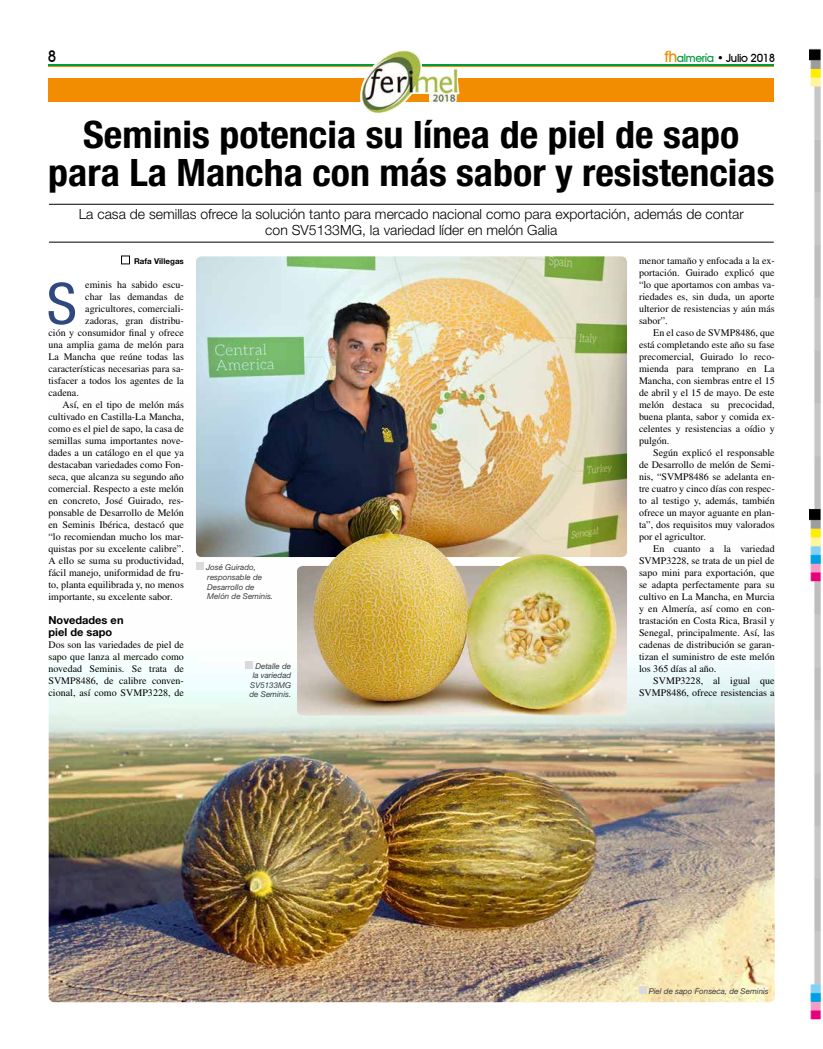
<style>
.page{position:relative;width:823px;height:1049px;background:#fff}
.page>*{position:absolute;margin:0;border:0;box-sizing:border-box;transform-origin:0 0}
.t1{font:condensed 57.3px "Helvetica Neue LT Std";color:#2f4980;scale:1.06 1}
.t2{font:700 condensed 37.8px/37.7px "Helvetica Neue LT Std";color:#000;text-align:center;scale:1.06 1}
.t3{font:500 16px "Avant Garde IT Cby BT";color:#000}
.t4{font:300 14px/16px "Helvetica Neue LT Std";color:#000;text-align:center}
.t5{font:500 11.3px "Avant Garde IT Cby BT";letter-spacing:-.03em;color:#000}
.t6{font:700 11px/12px "Helvetica Neue LT Std";color:#000}
.t7{font:10px/12px "Times LT Std";color:#000;text-align:justify}
.t8{font:italic 8px/9.6px "Helvetica Neue LT Std";color:#3c3c3b;text-align:right}
.t9{font:700 8px "Helvetica Neue LT Std";letter-spacing:.005em;color:#000}
.s1{font-size:15.7px;color:#f28c00}
.s2{color:#009b3e}
</style>
<div class="page">
<img style="left:809px;top:48px;width:12px;height:972px">
<hr style="left:48px;top:64px;width:725px;height:1px;background:#009b3e">
<hr style="left:48px;top:66px;width:725px;height:1px;background:#f28c00">
<div style="left:48px;top:78px;width:724px;height:24px;background:#f28c00"></div>
<svg style="left:360px;top:65px;width:100px;height:37px"></svg>
<img style="left:361px;top:50px;width:97px;height:64px">
<img style="left:49px;top:392px;width:725px;height:610px">
<div style="left:245px;top:661px;width:8px;height:8px;background:#dadada"></div>
<div style="left:196px;top:562px;width:8px;height:8px;background:#dadada"></div>
<div style="left:638px;top:986px;width:8px;height:8px;background:#dadada"></div>
<div style="left:121px;top:256px;width:8px;height:8px;border:1px solid #000"></div>
<hr style="left:49px;top:204px;width:724px;height:1px;background:#000">
<hr style="left:49px;top:242px;width:724px;height:1px;background:#000">
<img style="left:196px;top:256px;width:430px;height:301px">
<img style="left:297px;top:566px;width:329px;height:149px">
<img style="left:314px;top:529px;width:300px;height:178px">
<h3 class="t3" style="left:47px;top:46px;width:11px">8</h3>
<p class="t5" style="left:664px;top:51px;width:112px"><span class="s1">fh</span><span class="s2">almería</span> • Julio 2018</p>
<h2 class="t2" style="left:48px;top:115px;width:686px">Seminis potencia su línea de piel de sapo para La Mancha con más sabor y resistencias</h2>
<h3 class="t4" style="left:79px;top:206px;width:666px">La casa de semillas ofrece la solución tanto para mercado nacional como para exportación, además de contar con SV5133MG, la variedad líder en melón Galia</h3>
<p class="t7" style="left:638px;top:255px;width:137px">menor tamaño y enfocada a la ex&shy;portación. Guirado explicó que “lo que aportamos con ambas va&shy;riedades es, sin duda, un aporte ulterior de resistencias y aún más sabor”.</p>
<p class="t7" style="left:638px;top:327px;width:137px;text-indent:14px">En el caso de SVMP8486, que está completando este año su fase precomercial, Guirado lo reco&shy;mienda para temprano en La Mancha, con siembras entre el 15 de abril y el 15 de mayo. De este melón destaca su precocidad, buena planta, sabor y comida ex&shy;celentes y resistencias a oídio y pulgón.</p>
<p class="t7" style="left:638px;top:447px;width:137px;text-indent:14px">Según explicó el responsable de Desarrollo de melón de Semi&shy;nis, “SVMP8486 se adelanta en&shy;tre cuatro y cinco días con respec&shy;to al testigo y, además, también ofrece un mayor aguante en plan&shy;ta”, dos requisitos muy valorados por el agricultor.</p>
<p class="t7" style="left:638px;top:543px;width:137px;text-indent:14px">En cuanto a la variedad SVMP3228, se trata de un piel de sapo mini para exportación, que se adapta perfectamente para su cultivo en La Mancha, en Murcia y en Almería, así como en con&shy;trastación en Costa Rica, Brasil y Senegal, principalmente. Así, las cadenas de distribución se garan&shy;tizan el suministro de este melón los 365 días al año.</p>
<p class="t7" style="left:638px;top:675px;width:137px;text-align:right">SVMP3228, al igual que<br>SVMP8486, ofrece resistencias a</p>
<p class="t9" style="left:134px;top:256px;width:51px">Rafa Villegas</p>
<p class="t7" style="left:85px;top:279px;width:100px">eminis ha sabido escu-</p>
<p class="t7" style="left:85px;top:291px;width:100px">char las demandas de</p>
<p class="t7" style="left:85px;top:303px;width:100px">agricultores, comerciali-</p>
<p class="t7" style="left:85px;top:315px;width:100px">zadoras, gran distribu-</p>
<p class="t7" style="left:48px;top:327px;width:137px">ción y consumidor final y ofrece</p>
<p class="t7" style="left:48px;top:339px;width:137px">una amplia gama de melón para</p>
<p class="t7" style="left:48px;top:351px;width:137px">La Mancha que reúne todas las</p>
<p class="t7" style="left:48px;top:363px;width:137px">características necesarias para sa-</p>
<p class="t7" style="left:48px;top:375px;width:137px">tisfacer a todos los agentes de la</p>
<p class="t7" style="left:48px;top:387px;width:32px">cadena.</p>
<p class="t7" style="left:63px;top:399px;width:123px">Así, en el tipo de melón más</p>
<p class="t7" style="left:48px;top:411px;width:137px">cultivado en Castilla-La Mancha,</p>
<p class="t7" style="left:48px;top:423px;width:137px">como es el piel de sapo, la casa de</p>
<p class="t7" style="left:48px;top:435px;width:137px">semillas suma importantes nove-</p>
<p class="t7" style="left:48px;top:447px;width:137px">dades a un catálogo en el que ya</p>
<p class="t7" style="left:48px;top:459px;width:137px">destacaban variedades como Fon-</p>
<p class="t7" style="left:48px;top:471px;width:137px">seca, que alcanza su segundo año</p>
<p class="t7" style="left:48px;top:483px;width:137px">comercial. Respecto a este melón</p>
<p class="t7" style="left:48px;top:495px;width:137px">en concreto, José Guirado, res-</p>
<p class="t7" style="left:48px;top:507px;width:137px">ponsable de Desarrollo de Melón</p>
<p class="t7" style="left:48px;top:519px;width:137px">en Seminis Ibérica, destacó que</p>
<p class="t7" style="left:48px;top:531px;width:137px">“lo recomiendan mucho los mar-</p>
<p class="t7" style="left:48px;top:543px;width:137px">quistas por su excelente calibre”.</p>
<p class="t7" style="left:48px;top:555px;width:137px">A ello se suma su productividad,</p>
<p class="t7" style="left:48px;top:567px;width:137px">fácil manejo, uniformidad de fru-</p>
<p class="t7" style="left:48px;top:579px;width:137px">to, planta equilibrada y, no menos</p>
<p class="t7" style="left:48px;top:591px;width:126px">importante, su excelente sabor.</p>
<p class="t6" style="left:48px;top:614px;width:77px">Novedades en piel de sapo</p>
<p class="t7" style="left:48px;top:639px;width:137px">Dos son las variedades de piel de sapo que lanza al mercado como novedad Seminis. Se trata de SVMP8486, de calibre conven&shy;cional, así como SVMP3228, de</p>
<h1 class="t1" style="left:47px;top:270px;width:30px">S</h1>
<p class="t8" style="left:206px;top:563px;width:69px;text-align:left">José Guirado, responsable de<br>Desarrollo de<br>Melón de Seminis.</p>
<p class="t8" style="left:249px;top:661px;width:43px">Detalle de la variedad<br>SV5133MG de Seminis.</p>
<p class="t8" style="left:648px;top:986px;width:121px">Piel de sapo Fonseca, de Seminis</p>
</div>
